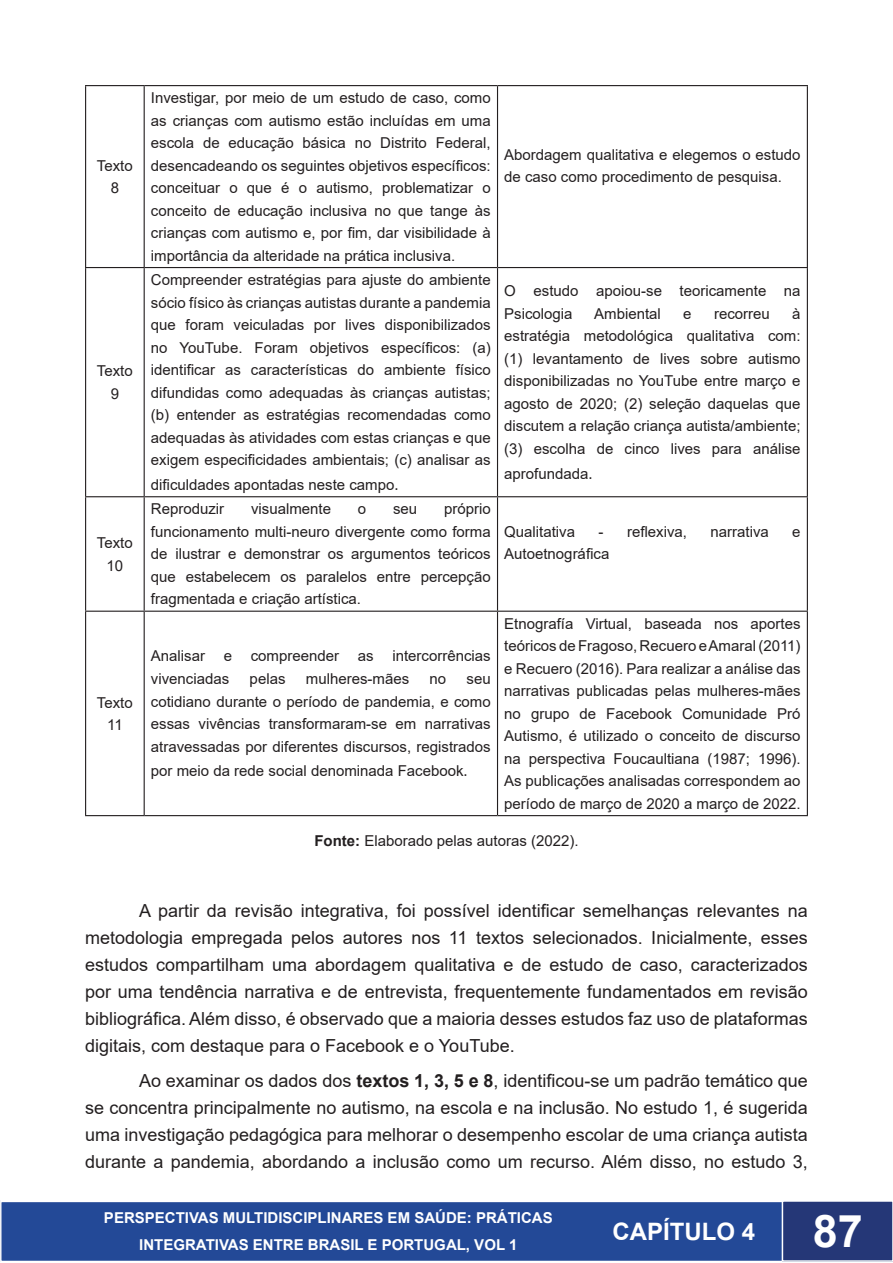
<style>
.page{position:relative;width:893px;height:1263px;background:#fff}
.page>*{position:absolute;margin:0;border:0;box-sizing:border-box;transform-origin:0 0}
.t1{font:700 45px "Arial";color:#fff}
.t2{font:700 24px "Arial";color:#fff}
.t3{font:18px/27px "Arial";color:#231f20;text-align:justify}
.t4{font:15px/22.5px "Arial";color:#231f20;text-align:justify}
.t5{font:700 15px/27px "Arial";color:#fff;text-align:center}
.s1{font-family:"Calibri";font-size:16.5px}
.s2{font-weight:700}
</style>
<div class="page">
<div style="left:1px;top:1201px;width:782px;height:60px;background:#234997"></div>
<div style="left:0;top:1201px;width:784px;height:61px;border:2px solid #fff"></div>
<svg style="left:0;top:1200px;width:1px;height:62px"></svg>
<div style="left:782px;top:1201px;width:111px;height:60px;background:#253777"></div>
<div style="left:782px;top:1200px;width:111px;height:62px;border:2px solid #fff"></div>
<hr style="left:85px;top:85px;width:59px;height:1px;background:#231f20">
<hr style="left:144px;top:85px;width:353px;height:1px;background:#231f20">
<hr style="left:497px;top:85px;width:311px;height:1px;background:#231f20">
<hr style="left:85px;top:267px;width:59px;height:1px;background:#231f20">
<hr style="left:144px;top:267px;width:353px;height:1px;background:#231f20">
<hr style="left:497px;top:267px;width:311px;height:1px;background:#231f20">
<hr style="left:85px;top:496px;width:59px;height:1px;background:#231f20">
<hr style="left:144px;top:496px;width:353px;height:1px;background:#231f20">
<hr style="left:497px;top:496px;width:311px;height:1px;background:#231f20">
<hr style="left:85px;top:611px;width:59px;height:1px;background:#231f20">
<hr style="left:144px;top:611px;width:353px;height:1px;background:#231f20">
<hr style="left:497px;top:611px;width:311px;height:1px;background:#231f20">
<hr style="left:85px;top:815px;width:59px;height:1px;background:#231f20">
<hr style="left:144px;top:815px;width:353px;height:1px;background:#231f20">
<hr style="left:497px;top:815px;width:311px;height:1px;background:#231f20">
<hr style="left:85px;top:86px;width:1px;height:181px;background:#231f20">
<hr style="left:85px;top:268px;width:1px;height:228px;background:#231f20">
<hr style="left:85px;top:497px;width:1px;height:114px;background:#231f20">
<hr style="left:85px;top:612px;width:1px;height:203px;background:#231f20">
<hr style="left:144px;top:86px;width:1px;height:181px;background:#231f20">
<hr style="left:497px;top:86px;width:1px;height:181px;background:#231f20">
<hr style="left:807px;top:86px;width:1px;height:181px;background:#231f20">
<hr style="left:144px;top:268px;width:1px;height:228px;background:#231f20">
<hr style="left:497px;top:268px;width:1px;height:228px;background:#231f20">
<hr style="left:807px;top:268px;width:1px;height:228px;background:#231f20">
<hr style="left:144px;top:497px;width:1px;height:114px;background:#231f20">
<hr style="left:497px;top:497px;width:1px;height:114px;background:#231f20">
<hr style="left:807px;top:497px;width:1px;height:114px;background:#231f20">
<hr style="left:144px;top:612px;width:1px;height:203px;background:#231f20">
<hr style="left:497px;top:612px;width:1px;height:203px;background:#231f20">
<hr style="left:807px;top:612px;width:1px;height:203px;background:#231f20">
<p class="t4" style="left:97px;top:154px;width:37px;text-align:center">Texto<br>8</p>
<p class="t4" style="left:97px;top:360px;width:37px;text-align:center">Texto<br>9</p>
<p class="t4" style="left:97px;top:532px;width:37px;text-align:center">Texto<br>10</p>
<p class="t4" style="left:97px;top:691px;width:37px;text-align:center">Texto<br>11</p>
<p class="t4" style="left:151px;top:87px;width:341px">Investigar, por meio de um estudo de caso, como as crianças com autismo estão incluídas em uma escola de educação básica no Distrito Federal, desencadeando os seguintes objetivos específicos: conceituar o que é o autismo, problematizar o conceito de educação inclusiva no que tange às crianças com autismo e, por fim, dar visibilidade à importância da alteridade na prática inclusiva.</p>
<p class="t4" style="left:151px;top:269px;width:341px">Compreender estratégias para ajuste do ambiente sócio físico às crianças autistas durante a pandemia que foram veiculadas por lives disponibilizados no YouTube. Foram objetivos específicos: (a) identificar as características do ambiente físico difundidas como adequadas às crianças autistas; (b) entender as estratégias recomendadas como adequadas às atividades com estas crianças e que exigem especificidades ambientais; (c) analisar as</p>
<p class="t4" style="left:151px;top:473px;width:249px">dificuldades apontadas neste campo<span class="s1">.</span></p>
<p class="t4" style="left:151px;top:498px;width:341px;text-indent:293px">próprio funcionamento multi-neuro divergente como forma de ilustrar e demonstrar os argumentos teóricos que estabelecem os paralelos entre percepção fragmentada e criação artística.</p>
<p class="t4" style="left:151px;top:498px;width:75px">Reproduzir</p>
<p class="t4" style="left:251px;top:498px;width:82px">visualmente</p>
<p class="t4" style="left:358px;top:498px;width:10px">o</p>
<p class="t4" style="left:393px;top:498px;width:26px">seu</p>
<p class="t4" style="left:504px;top:143px;width:298px">Abordagem qualitativa e elegemos o estudo de caso como procedimento de pesquisa.</p>
<p class="t4" style="left:504px;top:280px;width:298px">O estudo apoiou-se teoricamente na<br>Psicologia</p>
<p class="t4" style="left:504px;top:302px;width:298px;text-indent:288px">à estratégia metodológica qualitativa com: (1) levantamento de lives sobre autismo disponibilizadas no YouTube entre março e agosto de 2020; (2) seleção daquelas que discutem a relação criança autista/ambiente; (3) escolha de cinco lives para análise</p>
<p class="t4" style="left:504px;top:462px;width:90px">aprofundada<span class="s1">.</span></p>
<p class="t4" style="left:594px;top:302px;width:68px">Ambiental</p>
<p class="t4" style="left:683px;top:302px;width:10px">e</p>
<p class="t4" style="left:714px;top:302px;width:57px">recorreu</p>
<p class="t4" style="left:504px;top:520px;width:72px">Qualitativa</p>
<p class="t4" style="left:599px;top:520px;width:90px">- reflexiva,</p>
<p class="t4" style="left:710px;top:520px;width:60px">narrativa</p>
<p class="t4" style="left:792px;top:520px;width:10px">e</p>
<p class="t4" style="left:504px;top:543px;width:107px">Autoetnográfica</p>
<p class="t4" style="left:504px;top:612px;width:298px">Etnografía Virtual, baseada nos aportes teóricos de Fragoso, Recuero e Amaral (2011) e Recuero (2016). Para realizar a análise das narrativas publicadas pelas mulheres-mães no grupo de Facebook Comunidade Pró Autismo, é utilizado o conceito de discurso na perspectiva Foucaultiana (1987; 1996).<br>As publicações analisadas correspondem ao período de março de 2020 a março de 2022.</p>
<p class="t4" style="left:314px;top:829px;width:266px"><span class="s2">Fonte:</span> Elaborado pelas autoras (2022).</p>
<p class="t4" style="left:151px;top:645px;width:341px">Analisar e compreender as intercorrências vivenciadas</p>
<p class="t4" style="left:250px;top:667px;width:37px">pelas</p>
<p class="t4" style="left:306px;top:667px;width:105px">mulheres-mães</p>
<p class="t4" style="left:430px;top:667px;width:18px">no</p>
<p class="t4" style="left:151px;top:667px;width:341px;text-indent:316px">seu cotidiano durante o período de pandemia, e como essas vivências transformaram-se em narrativas atravessadas por diferentes discursos, registrados</p>
<p class="t4" style="left:151px;top:760px;width:318px">por meio da rede social denominada Facebook<span class="s1">.</span></p>
<p class="t3" style="left:85px;top:897px;width:724px;text-indent:54px">A partir da revisão integrativa, foi possível identificar semelhanças relevantes na metodologia empregada pelos autores nos 11 textos selecionados. Inicialmente, esses estudos compartilham uma abordagem qualitativa e de estudo de caso, caracterizados por uma tendência narrativa e de entrevista, frequentemente fundamentados em revisão bibliográfica. Além disso, é observado que a maioria desses estudos faz uso de plataformas digitais, com destaque para o Facebook e o YouTube.</p>
<p class="t3" style="left:85px;top:1067px;width:724px;text-indent:54px">Ao examinar os dados dos <span class="s2">textos 1, 3, 5 e 8</span>, identificou-se um padrão temático que se concentra principalmente no autismo, na escola e na inclusão. No estudo 1, é sugerida uma investigação pedagógica para melhorar o desempenho escolar de uma criança autista durante a pandemia, abordando a inclusão como um recurso. Além disso, no estudo 3,</p>
<p class="t5" style="left:104px;top:1205px;width:450px">PERSPECTIVAS MULTIDISCIPLINARES EM SAÚDE: PRÁTICAS<br>INTEGRATIVAS ENTRE BRASIL E PORTUGAL, VOL 1</p>
<h2 class="t2" style="left:612px;top:1215px;width:144px">CAPÍTULO 4</h2>
<h1 class="t1" style="left:813px;top:1200px;width:52px">87</h1>
</div>
